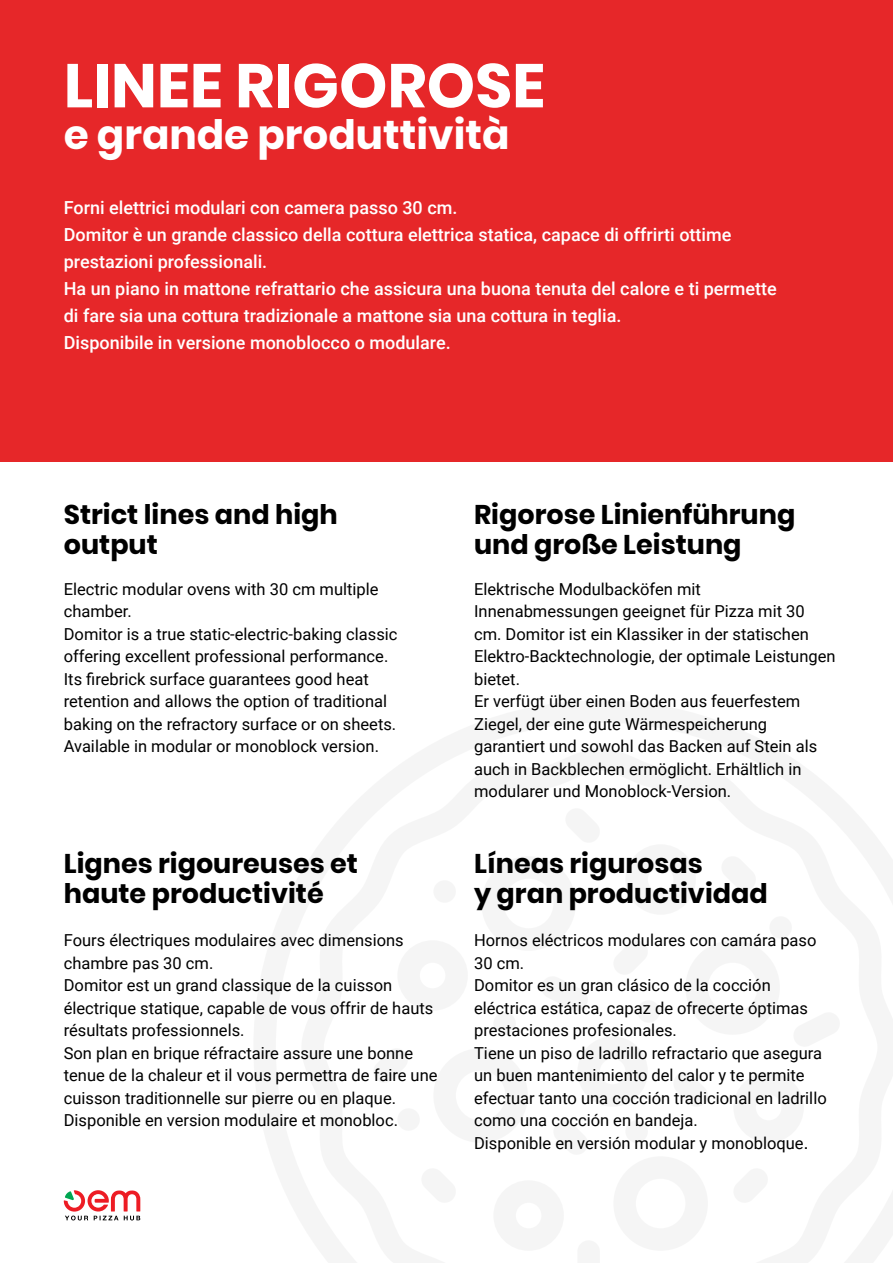
<style>
.page{position:relative;width:893px;height:1263px;background:#fff}
.page>*{position:absolute;margin:0;border:0;box-sizing:border-box;transform-origin:0 0}
.t1{font:700 61.5px "Poppins";color:#fff}
.t2{font:700 40.5px "Poppins";color:#fff}
.t3{font:700 27px/30px "Poppins";color:#000}
.t4{font:500 18px/27px "Roboto";color:#fff}
.t5{font:16.5px/22.5px "Roboto";color:#000}
.s1{font-family:"Helvetica Neue"}
</style>
<div class="page">
<div style="left:0;top:0;width:893px;height:461px;background:#e62729"></div>
<svg style="left:64px;top:1190px;width:76px;height:30px"></svg>
<h1 class="t1" style="left:64px;top:50px;width:483px">LINEE RIGOROSE</h1>
<h2 class="t2" style="left:64px;top:112px;width:447px">e grande produttività</h2>
<p class="t4" style="left:64px;top:194px;width:715px">Forni elettrici modulari con camera passo 30 cm.<br>Domitor è un grande classico della cottura elettrica statica, capace di offrirti ottime prestazioni professionali.<br>Ha un piano in mattone refrattario che assicura una buona tenuta del calore e ti permette di fare sia una cottura tradizionale a mattone sia una cottura in teglia.<br>Disponibile in versione monoblocco o modulare.</p>
<h3 class="t3" style="left:64px;top:500px;width:275px">Strict lines and high output</h3>
<p class="t5" style="left:64px;top:577px;width:335px">Electric modular ovens with 30 cm multiple chamber.<br>Domitor is a true static-electric-baking classic offering excellent professional performance.<br>Its firebrick surface guarantees good heat retention and allows the option of traditional baking on the refractory surface or on sheets.<br>Available in modular or monoblock version.</p>
<h3 class="t3" style="left:64px;top:848px;width:296px">Lignes rigoureuses et haute productivité</h3>
<p class="t5" style="left:64px;top:929px;width:375px">Fours électriques modulaires avec dimensions chambre pas 30 cm.<br>Domitor est un grand classique de la cuisson électrique statique, capable de vous offrir de hauts résultats professionnels.<br>Son plan en brique réfractaire assure une bonne tenue de la chaleur et il vous permettra de faire une cuisson traditionnelle sur pierre ou en plaque.<br>Disponible en version modulaire et monobloc.</p>
<h3 class="t3" style="left:474px;top:500px;width:323px">Rigorose Linienführung und große Leistung</h3>
<p class="t5" style="left:474px;top:577px;width:363px">Elektrische Modulbacköfen mit Innenabmessungen geeignet für Pizza mit 30 cm. Domitor ist ein Klassiker in der statischen Elektro-Backtechnologie, der optimale Leistungen bietet.<br>Er verfügt über einen Boden aus feuerfestem Ziegel, der eine gute Wärmespeicherung garantiert und sowohl das Backen auf Stein als auch in Backblechen ermöglicht. Erhältlich in modularer und Monoblock-Version.</p>
<h3 class="t3" style="left:474px;top:848px;width:295px">Líneas rigurosas<br>y gran productividad</h3>
<p class="t5" style="left:474px;top:929px;width:354px">Hornos eléctricos modulares con camára paso 30 cm.<br>Domitor es un gran clásico de la cocción eléctrica estática, capaz de ofrecerte óptimas prestaciones profesionales.<br>Tiene un piso de ladrillo refractario que asegura un buen mantenimiento del calor y te permite efectuar tanto una cocción tradicional en ladrillo como una cocción en bandeja.<br>Disponible en versión modular y monobloque<span class="s1">.</span></p>
</div>
